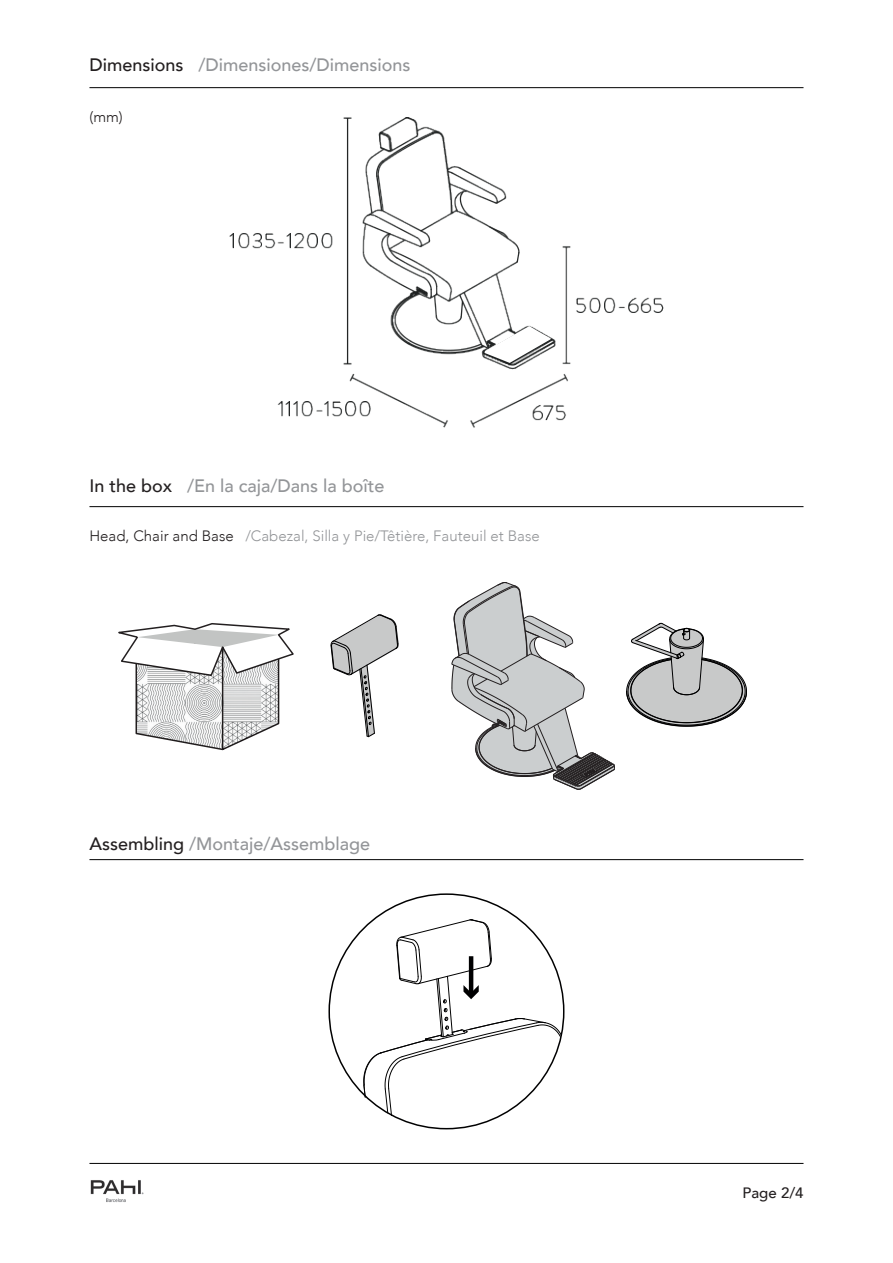
<style>
.page{position:relative;width:893px;height:1263px;background:#fff}
.page>*{position:absolute;margin:0;border:0;box-sizing:border-box;transform-origin:0 0}
.t1{font:500 18px "Avenir";color:#939598}
.t2{font:300 15px "Avenir";color:#939598}
.t3{font:500 15px "Avenir";color:#231f20}
.t4{font:300 15px "Avenir";color:#231f20}
.s1{color:#231f20}
</style>
<div class="page">
<img style="left:90px;top:1180px;width:54px;height:22px">
<hr style="left:89px;top:859px;width:714px;height:1px;background:#000001">
<hr style="left:89px;top:506px;width:714px;height:1px;background:#000001">
<hr style="left:89px;top:87px;width:714px;height:1px;background:#000001">
<hr style="left:89px;top:1163px;width:714px;height:1px;background:#000001">
<img style="left:206px;top:87px;width:481px;height:421px">
<svg style="left:484px;top:326px;width:67px;height:37px"></svg>
<svg style="left:363px;top:919px;width:199px;height:197px"></svg>
<img style="left:627px;top:623px;width:119px;height:103px">
<img style="left:331px;top:615px;width:67px;height:122px">
<svg style="left:118px;top:623px;width:176px;height:128px"></svg>
<img style="left:137px;top:647px;width:142px;height:102px">
<svg style="left:451px;top:582px;width:164px;height:207px"></svg>
<p class="t1" style="left:89px;top:50px;width:323px"><span class="s1">Dimensions</span> /Dimensiones/Dimensions</p>
<p class="t4" style="left:89px;top:108px;width:35px">(mm)</p>
<p class="t1" style="left:89px;top:470px;width:297px"><span class="s1">In the box</span> /En la caja/Dans la boîte</p>
<p class="t2" style="left:89px;top:527px;width:452px"><span class="s1">Head, Chair and Base</span> /Cabezal, Silla y Pie/Têtière, Fauteuil et Base</p>
<p class="t1" style="left:89px;top:828px;width:282px"><span class="s1">Assembling</span> /Montaje/Assemblage</p>
<p class="t3" style="left:743px;top:1180px;width:62px">Page 2/4</p>
</div>
